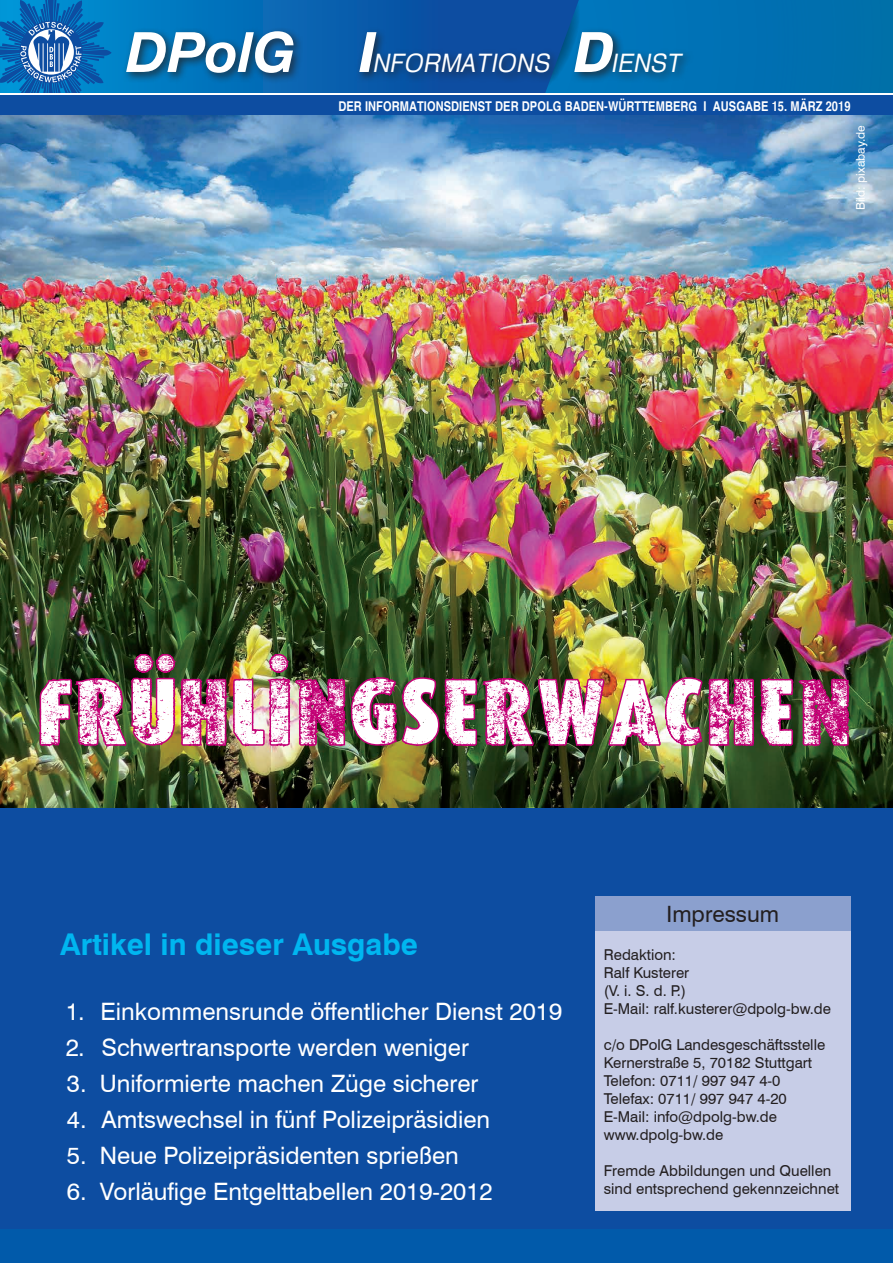
<style>
.page{position:relative;width:893px;height:1263px;background:#fff}
.page>*{position:absolute;margin:0;border:0;box-sizing:border-box;transform-origin:0 0}
.t1{font:90px "VTKSWORKER";letter-spacing:.03em;color:#fff}
.t2{font:72px "VTKSWORKER";color:#fff}
.t3{font:700 30px "Swiss 721 BT";color:#00b6f0}
.t4{font:italic 25.5px "Heldustry FT";letter-spacing:.04em;color:#fff;scale:.92 1}
.t5{font:24px "Swiss 721 BT";color:#fff}
.t6{font:22.5px "Swiss 721 BT";color:#231f20}
.t7{font:15px/18px "Swiss 721 BT";color:#231f20}
.t8{font:700 condensed 13.5px "Helvetica";letter-spacing:.005em;color:#fff}
.t9{font:12px "Swiss 721 BT";color:#fff}
.s1{font-weight:900;font-size:55.5px}
</style>
<div class="page">
<div style="left:0;top:1229px;width:893px;height:34px;background:#015aaa"></div>
<div style="left:0;top:0;width:893px;height:94px;background:#0070b1"></div>
<svg style="left:112px;top:0;width:471px;height:94px"></svg>
<svg style="left:0;top:0;width:112px;height:94px;background:#237bbe"></svg>
<div style="left:122px;top:27px;width:182px;height:57px;background:#231f20;opacity:.75"></div>
<svg style="left:126px;top:31px;width:167px;height:42px"></svg>
<div style="left:0;top:95px;width:893px;height:21px;background:#0d4da1"></div>
<div style="left:355px;top:27px;width:338px;height:56px;background:#231f20;opacity:.75"></div>
<div style="left:0;top:808px;width:893px;height:421px;background:#0d4da1"></div>
<div style="left:595px;top:930px;width:255px;height:281px;background:#c7cde7"></div>
<div style="left:595px;top:896px;width:255px;height:34px;background:#8ba0ce"></div>
<img style="left:0;top:116px;width:893px;height:692px">
<img style="left:35px;top:651px;width:819px;height:100px">
<h3 class="t4" style="left:355px;top:48px;width:355px"><span class="s1">I</span>NFORMATIONS <span class="s1">D</span>IENST</h3>
<p class="t8" style="left:338px;top:98px;width:514px">DER INFORMATIONSDIENST DER DPOLG BADEN-WÜRTTEMBERG I AUSGABE 15. MÄRZ 2019</p>
<p class="t9" style="left:853px;top:210px;width:87px;rotate:-90deg">Bild: pixabay.de</p>
<h2 class="t2" style="left:134px;top:604px;width:43px">..</h2>
<h2 class="t2" style="left:269px;top:604px;width:21px">.</h2>
<h1 class="t1" style="left:38px;top:660px;width:814px">FRÜHLINGSERWACHEN</h1>
<h3 class="t3" style="left:60px;top:926px;width:359px">Artikel in dieser Ausgabe</h3>
<h3 class="t5" style="left:66px;top:996px;width:498px">1. Einkommensrunde öffentlicher Dienst 2019</h3>
<h3 class="t5" style="left:66px;top:1032px;width:405px">2. Schwertransporte werden weniger</h3>
<h3 class="t5" style="left:67px;top:1068px;width:413px">3. Uniformierte machen Züge sicherer</h3>
<h3 class="t5" style="left:67px;top:1104px;width:425px">4. Amtswechsel in fünf Polizeipräsidien</h3>
<h3 class="t5" style="left:67px;top:1140px;width:393px">5. Neue Polizeipräsidenten sprießen</h3>
<h3 class="t5" style="left:67px;top:1176px;width:427px">6. Vorläufige Entgelttabellen 2019-2012</h3>
<h3 class="t6" style="left:667px;top:900px;width:114px">Impressum</h3>
<p class="t7" style="left:604px;top:945px;width:229px">Redaktion:<br>Ralf Kusterer<br>(V. i. S. d. P.)<br>E-Mail: ralf.kusterer@dpolg-bw.de</p>
<p class="t7" style="left:604px;top:1035px;width:223px">c/o DPolG Landesgeschäftsstelle<br>Kernerstraße 5, 70182 Stuttgart<br>Telefon: 0711/ 997 947 4-0<br>Telefax: 0711/ 997 947 4-20<br>E-Mail: info@dpolg-bw.de www.dpolg-bw.de</p>
<p class="t7" style="left:604px;top:1161px;width:237px">Fremde Abbildungen und Quellen sind entsprechend gekennzeichnet</p>
</div>
